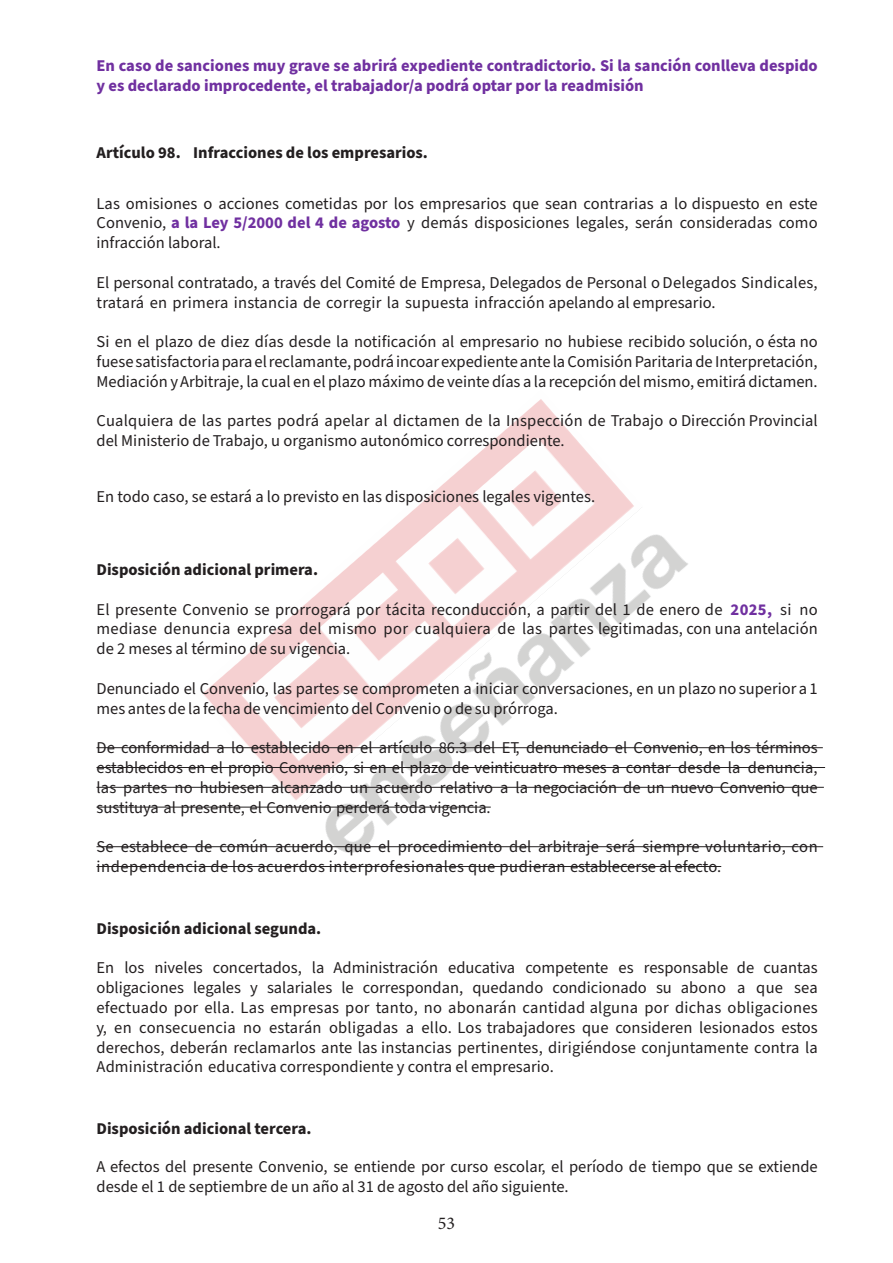
<style>
.page{position:relative;width:893px;height:1263px;background:#fff}
.page>*{position:absolute;margin:0;border:0;box-sizing:border-box;transform-origin:0 0}
.t1{font:18px "Minion Pro";color:#231f20}
.Texto_independiente{font:16.5px/19.8px "Source Sans Pro";color:#231f20;text-align:justify}
.Texto_independiente-2{font:700 16.5px/19.8px "Source Sans Pro";color:#7030a0}
.Texto_independiente-3{font:700 16.5px "Source Sans Pro";color:#231f20}
.s1{font-weight:700;color:#7030a0}
</style>
<div class="page">
<img style="left:174px;top:399px;width:545px;height:454px">
<hr style="left:97px;top:747px;width:726px;height:1px;background:#231f20">
<hr style="left:97px;top:767px;width:728px;height:1px;background:#231f20">
<hr style="left:97px;top:787px;width:727px;height:1px;background:#231f20">
<hr style="left:97px;top:807px;width:394px;height:1px;background:#231f20">
<hr style="left:97px;top:846px;width:726px;height:1px;background:#231f20">
<hr style="left:97px;top:866px;width:624px;height:1px;background:#231f20">
<p class="Texto_independiente-2" style="left:97px;top:56px;width:723px">En caso de sanciones muy grave se abrirá expediente contradictorio. Si la sanción conlleva despido y es declarado improcedente, el trabajador/a podrá optar por la readmisión</p>
<p class="Texto_independiente-3" style="left:97px;top:141px;width:333px">Artículo 98. Infracciones de los empresarios.</p>
<p class="Texto_independiente" style="left:97px;top:194px;width:723px">Las omisiones o acciones cometidas por los empresarios que sean contrarias a lo dispuesto en este Convenio, <span class="s1">a la Ley 5/2000 del 4 de agosto</span> y demás disposiciones legales, serán consideradas como infracción laboral.</p>
<p class="Texto_independiente" style="left:97px;top:273px;width:723px">El personal contratado, a través del Comité de Empresa, Delegados de Personal o Delegados Sindicales, tratará en primera instancia de corregir la supuesta infracción apelando al empresario.</p>
<p class="Texto_independiente" style="left:97px;top:332px;width:723px">Si en el plazo de diez días desde la notificación al empresario no hubiese recibido solución, o ésta no fuese satisfactoria para el reclamante, podrá incoar expediente ante la Comisión Paritaria de Interpretación, Mediación y Arbitraje, la cual en el plazo máximo de veinte días a la recepción del mismo, emitirá dictamen.</p>
<p class="Texto_independiente" style="left:97px;top:412px;width:723px">Cualquiera de las partes podrá apelar al dictamen de la Inspección de Trabajo o Dirección Provincial del Ministerio de Trabajo, u organismo autonómico correspondiente.</p>
<p class="Texto_independiente" style="left:97px;top:487px;width:500px">En todo caso, se estará a lo previsto en las disposiciones legales vigentes.</p>
<p class="Texto_independiente-3" style="left:97px;top:558px;width:223px">Disposición adicional primera.</p>
<p class="Texto_independiente" style="left:97px;top:600px;width:723px">El presente Convenio se prorrogará por tácita reconducción, a partir del 1 de enero de <span class="s1">2025,</span> si no mediase denuncia expresa del mismo por cualquiera de las partes legitimadas, con una antelación de 2 meses al término de su vigencia.</p>
<p class="Texto_independiente" style="left:97px;top:679px;width:723px">Denunciado el Convenio, las partes se comprometen a iniciar conversaciones, en un plazo no superior a 1 mes antes de la fecha de vencimiento del Convenio o de su prórroga.</p>
<p class="Texto_independiente" style="left:97px;top:738px;width:723px">De conformidad a lo establecido en el artículo 86.3 del ET, denunciado el Convenio, en los términos establecidos en el propio Convenio, si en el plazo de veinticuatro meses a contar desde la denuncia, las partes no hubiesen alcanzado un acuerdo relativo a la negociación de un nuevo Convenio que sustituya al presente, el Convenio perderá toda vigencia.</p>
<p class="Texto_independiente" style="left:97px;top:837px;width:723px">Se establece de común acuerdo, que el procedimiento del arbitraje será siempre voluntario, con independencia de los acuerdos interprofesionales que pudieran establecerse al efecto.</p>
<p class="Texto_independiente-3" style="left:97px;top:917px;width:226px">Disposición adicional segunda.</p>
<p class="Texto_independiente" style="left:97px;top:958px;width:723px">En los niveles concertados, la Administración educativa competente es responsable de cuantas obligaciones legales y salariales le correspondan, quedando condicionado su abono a que sea efectuado por ella. Las empresas por tanto, no abonarán cantidad alguna por dichas obligaciones y, en consecuencia no estarán obligadas a ello. Los trabajadores que consideren lesionados estos derechos, deberán reclamarlos ante las instancias pertinentes, dirigiéndose conjuntamente contra la Administración educativa correspondiente y contra el empresario.</p>
<p class="Texto_independiente-3" style="left:97px;top:1117px;width:217px">Disposición adicional tercera.</p>
<p class="Texto_independiente" style="left:97px;top:1157px;width:723px">A efectos del presente Convenio, se entiende por curso escolar, el período de tiempo que se extiende desde el 1 de septiembre de un año al 31 de agosto del año siguiente.</p>
<p class="t1" style="left:438px;top:1211px;width:19px">53</p>
</div>
